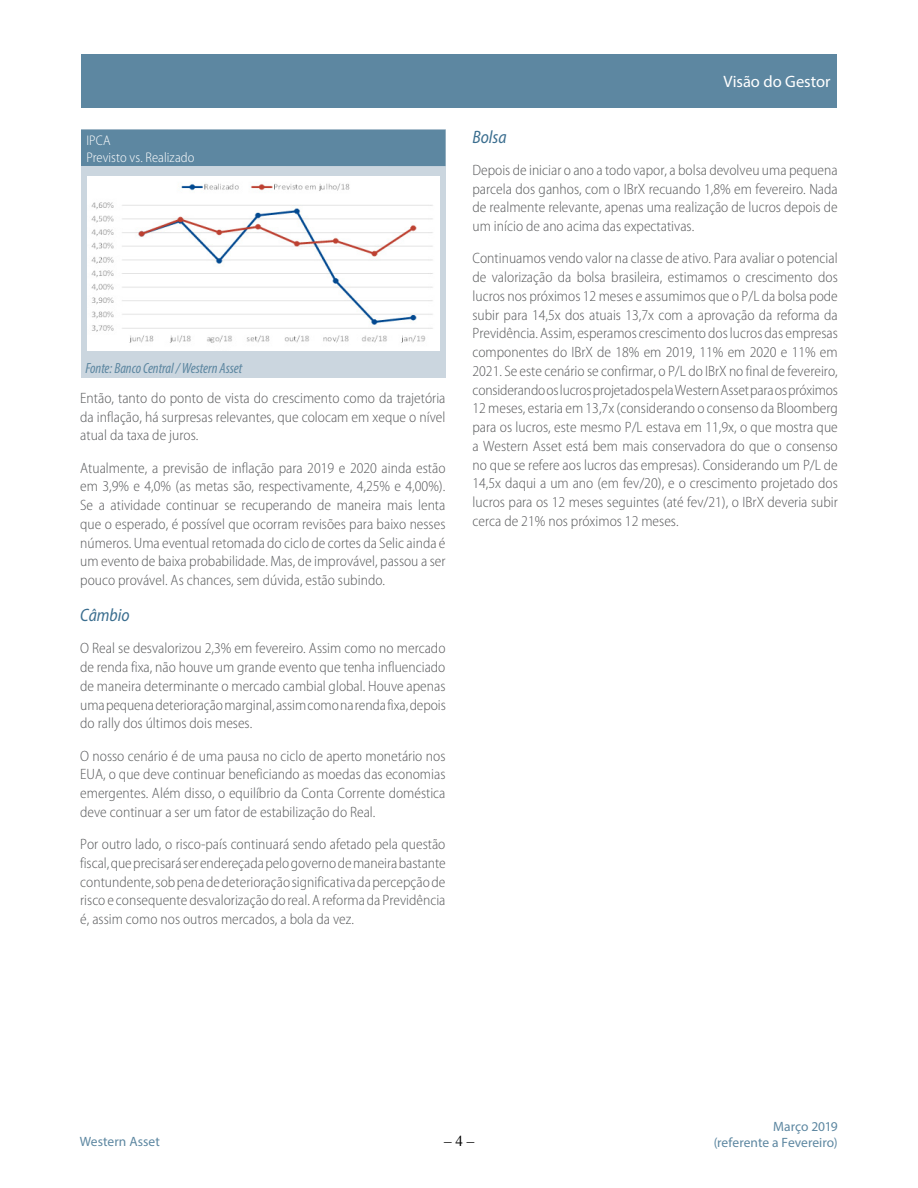
<style>
.page{position:relative;width:918px;height:1188px;background:#fff}
.page>*{position:absolute;margin:0;border:0;box-sizing:border-box;transform-origin:0 0}
.t1{font:italic semi-condensed 18px "Myriad Pro";color:#3b6e8f;scale:.95 1}
.t2{font:16.5px "Myriad Pro";color:#fff}
.t3{font:300 semi-condensed 15px/18.8px "Myriad Pro";color:#58595b;text-align:justify}
.t4{font:15px "Times New Roman";color:#000}
.t5{font:italic condensed 14.85px "Myriad Pro";letter-spacing:-.005em;color:#5d87a1}
.t6{font:300 semi-condensed 13.95px/16.5px "Myriad Pro";letter-spacing:.005em;color:#fff}
.t7{font:13.5px/16.2px "Myriad Pro";color:#5d87a1;text-align:right}
</style>
<div class="page">
<div style="left:81px;top:54px;width:756px;height:54px;background:#5d87a1"></div>
<div style="left:81px;top:129px;width:365px;height:249px;background:#cbd6df"></div>
<div style="left:81px;top:130px;width:365px;height:36px;background:#5d87a1"></div>
<img style="left:88px;top:176px;width:352px;height:175px">
<p class="t6" style="left:86px;top:133px;width:110px">IPCA<br>Previsto vs. Realizado</p>
<p class="t5" style="left:86px;top:359px;width:158px">Fonte: Banco Central / Western Asset</p>
<p class="t3" style="left:80px;top:389px;width:367px">Então, tanto do ponto de vista do crescimento como da trajetória da inflação, há surpresas relevantes, que colocam em xeque o nível atual da taxa de juros.</p>
<p class="t3" style="left:80px;top:458px;width:367px">Atualmente, a previsão de inflação para 2019 e 2020 ainda estão em 3,9% e 4,0% (as metas são, respectivamente, 4,25% e 4,00%).<br>Se a atividade continuar se recuperando de maneira mais lenta que o esperado, é possível que ocorram revisões para baixo nesses números. Uma eventual retomada do ciclo de cortes da Selic ainda é um evento de baixa probabilidade. Mas, de improvável, passou a ser pouco provável. As chances, sem dúvida, estão subindo.</p>
<p class="t1" style="left:80px;top:605px;width:54px">Câmbio</p>
<p class="t3" style="left:80px;top:639px;width:367px">O Real se desvalorizou 2,3% em fevereiro. Assim como no mercado de renda fixa, não houve um grande evento que tenha influenciado de maneira determinante o mercado cambial global. Houve apenas uma pequena deterioração marginal, assim como na renda fixa, depois do rally dos últimos dois meses.</p>
<p class="t3" style="left:80px;top:746px;width:367px">O nosso cenário é de uma pausa no ciclo de aperto monetário nos EUA, o que deve continuar beneficiando as moedas das economias emergentes. Além disso, o equilíbrio da Conta Corrente doméstica deve continuar a ser um fator de estabilização do Real.</p>
<p class="t3" style="left:80px;top:835px;width:367px">Por outro lado, o risco-país continuará sendo afetado pela questão fiscal, que precisará ser endereçada pelo governo de maneira bastante contundente, sob pena de deterioração significativa da percepção de risco e consequente desvalorização do real. A reforma da Previdência é, assim como nos outros mercados, a bola da vez.</p>
<p class="t2" style="left:723px;top:71px;width:109px">Visão do Gestor</p>
<p class="t1" style="left:472px;top:127px;width:38px">Bolsa</p>
<p class="t3" style="left:472px;top:161px;width:367px">Depois de iniciar o ano a todo vapor, a bolsa devolveu uma pequena parcela dos ganhos, com o IBrX recuando 1,8% em fevereiro. Nada de realmente relevante, apenas uma realização de lucros depois de um início de ano acima das expectativas.</p>
<p class="t3" style="left:472px;top:249px;width:367px">Continuamos vendo valor na classe de ativo. Para avaliar o potencial de valorização da bolsa brasileira, estimamos o crescimento dos lucros nos próximos 12 meses e assumimos que o P/L da bolsa pode subir para 14,5x dos atuais 13,7x com a aprovação da reforma da Previdência. Assim, esperamos crescimento dos lucros das empresas componentes do IBrX de 18% em 2019, 11% em 2020 e 11% em 2021. Se este cenário se confirmar, o P/L do IBrX no final de fevereiro, considerando os lucros projetados pela Western Asset para os próximos 12 meses, estaria em 13,7x (considerando o consenso da Bloomberg para os lucros, este mesmo P/L estava em 11,9x, o que mostra que a Western Asset está bem mais conservadora do que o consenso no que se refere aos lucros das empresas). Considerando um P/L de 14,5x daqui a um ano (em fev/20), e o crescimento projetado dos lucros para os 12 meses seguintes (até fev/21), o IBrX deveria subir cerca de 21% nos próximos 12 meses.</p>
<p class="t7" style="left:80px;top:1133px;width:82px">Western Asset</p>
<p class="t4" style="left:444px;top:1131px;width:31px">– 4 –</p>
<p class="t7" style="left:714px;top:1118px;width:126px">Março 2019<br>(referente a Fevereiro)</p>
</div>
